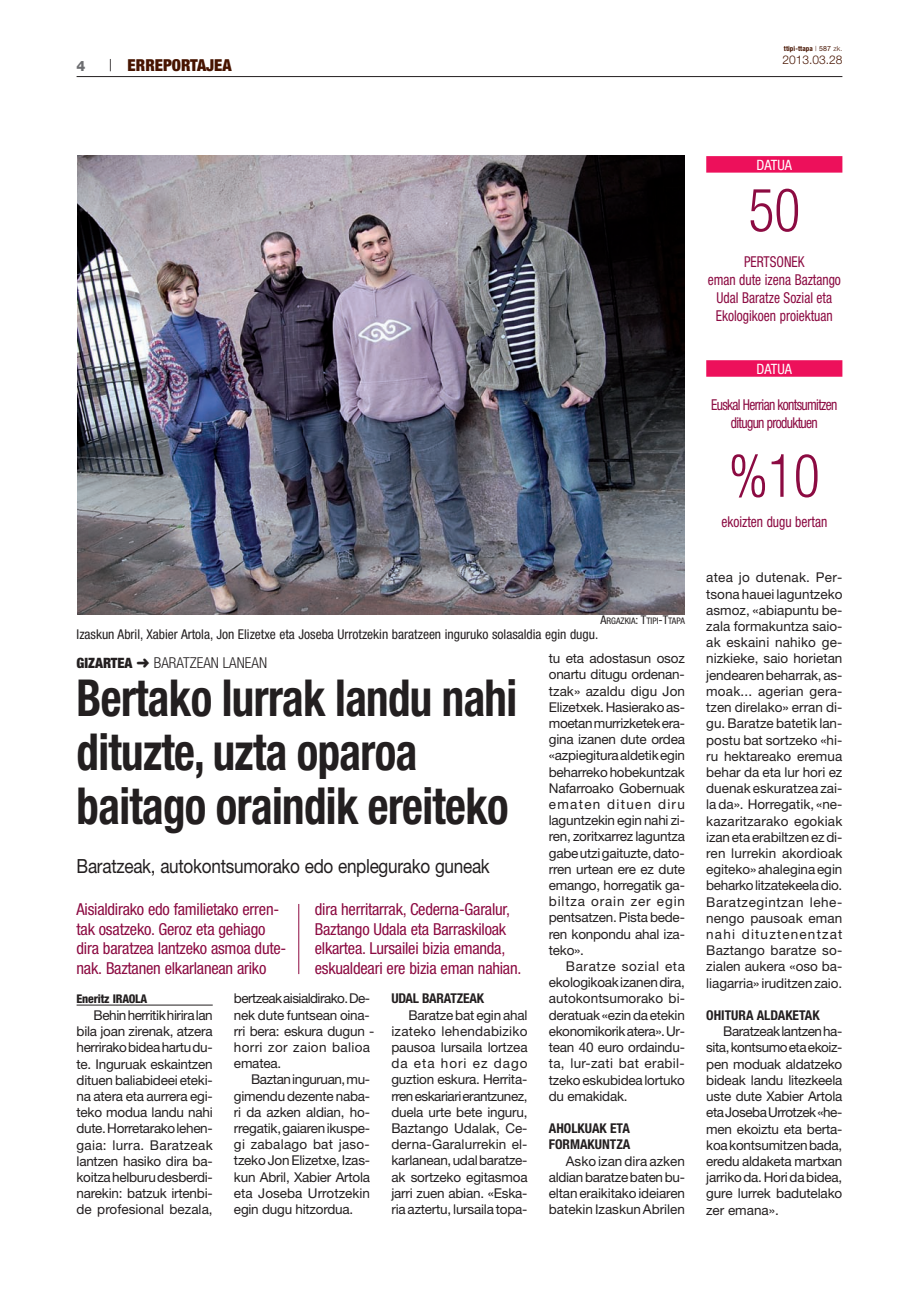
<style>
.page{position:relative;width:919px;height:1292px;background:#fff}
.page>*{position:absolute;margin:0;border:0;box-sizing:border-box;transform-origin:0 0}
.t1{font:300 condensed 60px "Helvetica Neue";color:#8c0b42;scale:.9 1}
.t2{font:700 condensed 51px/54px "Helvetica Neue";letter-spacing:-.015em;color:#231f20;scale:.88 1}
.t3{font:19.5px "Helvetica Neue";letter-spacing:-.015em;color:#231f20;scale:.88 1}
.t4{font:condensed 16.5px/19.5px "Helvetica Neue";letter-spacing:-.015em;color:#8c0b42}
.t5{font:900 condensed 16.5px "Helvetica Neue";color:#471400}
.t6{font:condensed 15px/18px "Helvetica Neue";color:#8c0b42;text-align:center;scale:.9 1}
.t7{font:condensed 15px/18px "Helvetica Neue";letter-spacing:-.05em;color:#8c0b42;text-align:center;scale:.9 1}
.t8{font:300 condensed 15px "Helvetica Neue";color:#231f20}
.t9{font:condensed 14.25px "Helvetica Neue";color:#fff}
.t10{font:800 14.25px "Helvetica Neue";color:#6c6d70}
.t11{font:13.5px/16.2px "Helvetica Neue";letter-spacing:-.015em;color:#231f20;text-align:justify}
.t12{font:condensed 13.5px "Helvetica Neue";color:#231f20}
.t13{font:700 condensed 13.5px/16.2px "Helvetica Neue";color:#231f20}
.t14{font:800 condensed 12px "Helvetica Neue";letter-spacing:-.015em;color:#231f20}
.t15{font:300 12px "Helvetica Neue";color:#471400}
.t16{font:condensed 9px "Helvetica Neue";color:#231f20}
.t17{font:700 condensed 7.05px "Helvetica Neue";letter-spacing:.015em;color:#471400}
.s1{font-weight:300;font-stretch:normal;color:#231f20}
.s2{font-weight:300;font-stretch:normal}
.s3{font-weight:400;font-stretch:normal}
.s4{font-size:12px}
.s5{font-weight:900;font-size:14.25px}
</style>
<div class="page">
<hr style="left:77px;top:76px;width:765px;height:1px;background:#231f20">
<hr style="left:77px;top:1004px;width:136px;height:1px;background:#231f20">
<hr style="left:298px;top:903px;width:1px;height:71px;background:#8c0b42">
<div style="left:706px;top:156px;width:136px;height:17px;background:#ed105b"></div>
<img style="left:78px;top:155px;width:607px;height:459px">
<div style="left:706px;top:360px;width:136px;height:17px;background:#ed105b"></div>
<p class="t10" style="left:77px;top:61px;width:10px">4</p>
<p class="t5" style="left:109px;top:59px;width:124px"><span class="s1">|</span> ERREPORTAJEA</p>
<p class="t17" style="left:783px;top:46px;width:60px">ttipi-ttapa <span class="s2">|</span> <span class="s3">587</span> <span class="s2">zk.</span></p>
<p class="t15" style="left:782px;top:55px;width:62px">2013.03.28</p>
<p class="t16" style="left:600px;top:617px;width:86px"><span class="s4">A</span>RGAZKIA<span class="s4">: T</span>TIPI<span class="s4">-T</span>TAPA</p>
<p class="t12" style="left:77px;top:629px;width:523px">Izaskun Abril, Xabier Artola, Jon Elizetxe eta Joseba Urrotzekin baratzeen inguruko solasaldia egin dugu.</p>
<p class="t8" style="left:77px;top:657px;width:192px"><span class="s5">GIZARTEA</span> ➜ BARATZEAN LANEAN</p>
<h2 class="t2" style="left:77px;top:675px;width:502px">Bertako lurrak landu nahi dituzte, uzta oparoa baitago oraindik ereiteko</h2>
<h3 class="t3" style="left:77px;top:859px;width:471px">Baratzeak, autokontsumorako edo enplegurako guneak</h3>
<p class="t4" style="left:77px;top:901px;width:211px">Aisialdirako edo familietako erren&shy;tak osatzeko. Geroz eta gehiago dira baratzea lantzeko asmoa dute&shy;nak. Baztanen elkarlanean ariko</p>
<p class="t4" style="left:315px;top:901px;width:208px">dira herritarrak, Cederna-Garalur, Baztango Udala eta Barraskiloak elkartea. Lursailei bizia emanda, eskualdeari ere bizia eman nahian.</p>
<p class="t14" style="left:77px;top:993px;width:72px">Eneritz IRAOLA</p>
<p class="t11" style="left:77px;top:1008px;width:138px;text-indent:17px">Behinherritikhiriralan bila joan zirenak, atzera herrirakobideahartudu&shy;te. Inguruak eskaintzen dituen baliabideei eteki&shy;na atera eta aurrera egi&shy;teko modua landu nahi dute.Horretarakolehen&shy;gaia: lurra. Baratzeak lantzen hasiko dira ba&shy;koitzahelburudesberdi&shy;narekin: batzuk irtenbi&shy;de profesional bezala,</p>
<p class="t11" style="left:234px;top:991px;width:142px;text-align:left">bertzeakaisialdirako.De&shy;nek dute funtsean oina&shy;rri bera: eskura dugun - horri zor zaion balioa ematea.</p>
<p class="t11" style="left:234px;top:1072px;width:138px;text-indent:17px">Baztaninguruan,mu&shy;gimendu dezente naba&shy;ri da azken aldian, ho&shy;rregatik,gaiarenikuspe&shy;gi zabalago bat jaso&shy;tzeko Jon Elizetxe, Izas&shy;kun Abril, Xabier Artola eta Joseba Urrotzekin egin dugu hitzordua.</p>
<p class="t13" style="left:391px;top:991px;width:94px">UDAL BARATZEAK</p>
<p class="t11" style="left:391px;top:1007px;width:138px;text-indent:17px">Baratze bat egin ahal izateko lehendabiziko pausoa lursaila lortzea da eta hori ez dago guztion eskura. Herrita&shy;rreneskariarierantzunez, duela urte bete inguru, Baztango Udalak, Ce&shy;derna-Garalurrekin el&shy;karlanean,udalbaratze&shy;ak sortzeko egitasmoa jarri zuen abian. «Eska&shy;ria aztertu, lursaila topa-</p>
<p class="t11" style="left:549px;top:651px;width:138px">tu eta adostasun osoz onartu ditugu ordenan&shy;tzak» azaldu digu Jon Elizetxek.Hasierakoas&shy;moetanmurrizketekera&shy;gina izanen dute ordea «azpiegituraaldetikegin beharreko hobekuntzak Nafarroako Gobernuak ematen dituen diru laguntzekin egin nahi zi&shy;ren, zoritxarrez laguntza gabeutzigaituzte,dato&shy;rren urtean ere ez dute emango, horregatik ga&shy;biltza orain zer egin pentsatzen. Pista bede&shy;ren konpondu ahal iza&shy;teko».</p>
<p class="t11" style="left:549px;top:959px;width:138px;text-indent:17px">Baratze sozial eta ekologikoakizanendira, autokontsumorako bi&shy;deratuak«ezindaetekin ekonomikorikatera».Ur&shy;tean 40 euro ordaindu&shy;ta, lur-zati bat erabil&shy;tzekoeskubidealortuko du emakidak.</p>
<p class="t13" style="left:549px;top:1121px;width:83px">AHOLKUAK ETA<br>FORMAKUNTZA</p>
<p class="t11" style="left:549px;top:1153px;width:138px;text-indent:17px">Asko izan dira azken aldianbaratzebatenbu&shy;eltaneraikitakoideiaren batekin Izaskun Abrilen</p>
<p class="t9" style="left:756px;top:159px;width:37px">DATUA</p>
<h1 class="t1" style="left:748px;top:188px;width:59px">50</h1>
<p class="t6" style="left:707px;top:254px;width:149px">PERTSONEK<br>eman dute izena Baztango<br>Udal Baratze Sozial eta<br>Ekologikoen proiektuan</p>
<p class="t9" style="left:756px;top:363px;width:37px">DATUA</p>
<p class="t7" style="left:711px;top:397px;width:142px">Euskal Herrian kontsumitzen ditugun produktuen</p>
<h1 class="t1" style="left:728px;top:454px;width:102px">%10</h1>
<p class="t6" style="left:721px;top:514px;width:119px">ekoizten dugu bertan</p>
<p class="t11" style="left:706px;top:571px;width:138px">atea jo dutenak. Per&shy;tsona hauei laguntzeko asmoz, «abiapuntu be&shy;zala formakuntza saio&shy;ak eskaini nahiko ge&shy;nizkieke, saio horietan jendearenbeharrak,as&shy;moak... agerian gera&shy;tzen direlako» erran di&shy;gu. Baratze batetik lan&shy;postu bat sortzeko «hi&shy;ru hektareako eremua behar da eta lur hori ez duenak eskuratzea zai&shy;la da». Horregatik, «ne&shy;kazaritzarako egokiak izanetaerabiltzenezdi&shy;ren lurrekin akordioak egiteko»ahaleginaegin beharkolitzatekeeladio.<br>Baratzegintzan lehe&shy;nengo pausoak eman nahi dituztenentzat Baztango baratze so&shy;zialen aukera «oso ba&shy;liagarria»iruditzenzaio.</p>
<p class="t13" style="left:706px;top:1008px;width:115px">OHITURA ALDAKETAK</p>
<p class="t11" style="left:706px;top:1024px;width:138px;text-indent:17px">Baratzeaklantzenha&shy;sita,kontsumoetaekoiz&shy;pen moduak aldatzeko bideak landu litezkeela uste dute Xabier Artola etaJosebaUrrotzek«he&shy;men ekoiztu eta berta&shy;koakontsumitzenbada, eredu aldaketa martxan jarrikoda.Horidabidea, gure lurrek badutelako zer emana».</p>
</div>
